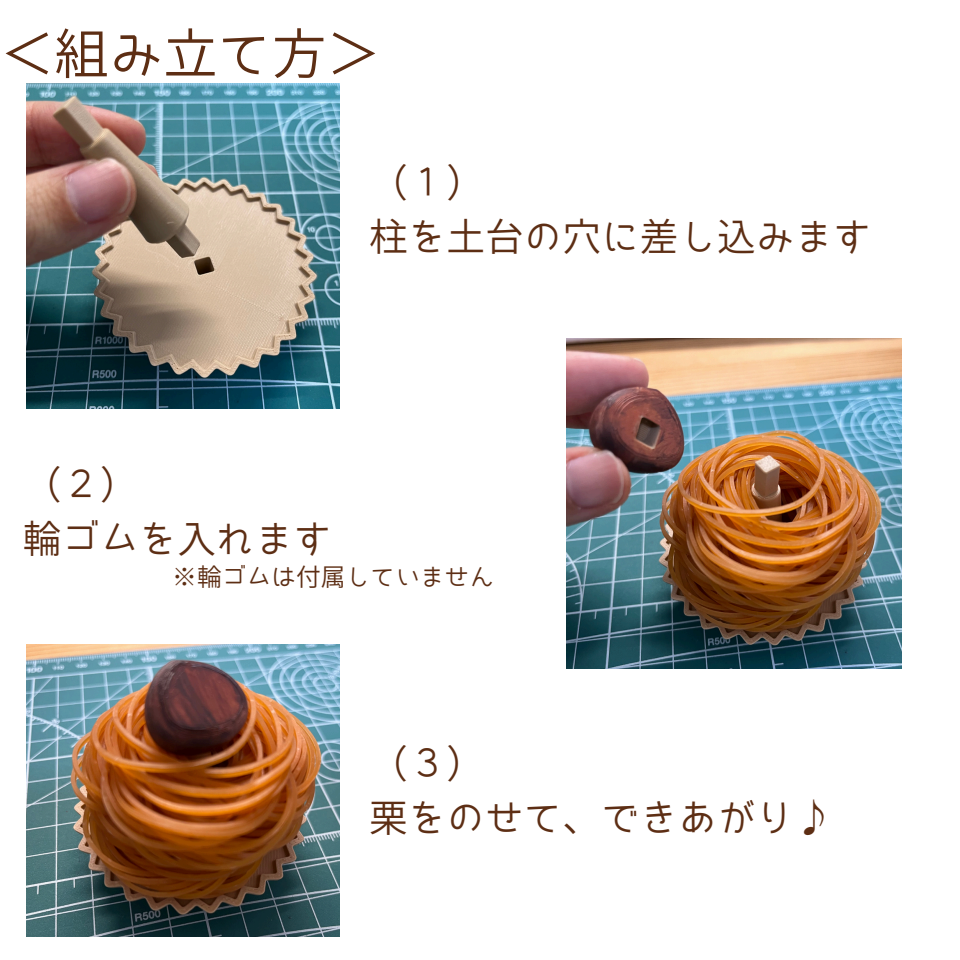
<style>
.page{position:relative;width:960px;height:960px;background:#fff}
.page>*{position:absolute;margin:0;border:0;box-sizing:border-box;transform-origin:0 0}
.t1{font:54.4px "Bokutachino Gothic 2";color:#5d2e14}
.t2{font:38.7px/53.9px "Bokutachino Gothic 2";color:#5d2e14}
.t3{font:24.8px "Bokutachino Gothic 2";color:#5d2e14}
</style>
<div class="page">
<img style="left:26px;top:644px;width:313px;height:292px">
<img style="left:567px;top:338px;width:335px;height:330px">
<img style="left:26px;top:84px;width:313px;height:325px">
<h2 class="t1" style="left:0;top:26px;width:382px">＜組み立て方＞</h2>
<p class="t2" style="left:369px;top:155px;width:504px">（１）<br>柱を土台の穴に差し込みます</p>
<h2 class="t2" style="left:23px;top:458px;width:311px">（２）<br>輪ゴムを入れます</h2>
<p class="t3" style="left:172px;top:564px;width:323px">※輪ゴムは付属していません</p>
<p class="t2" style="left:369px;top:736px;width:466px">（３）<br>栗をのせて、できあがり♪</p>
</div>
